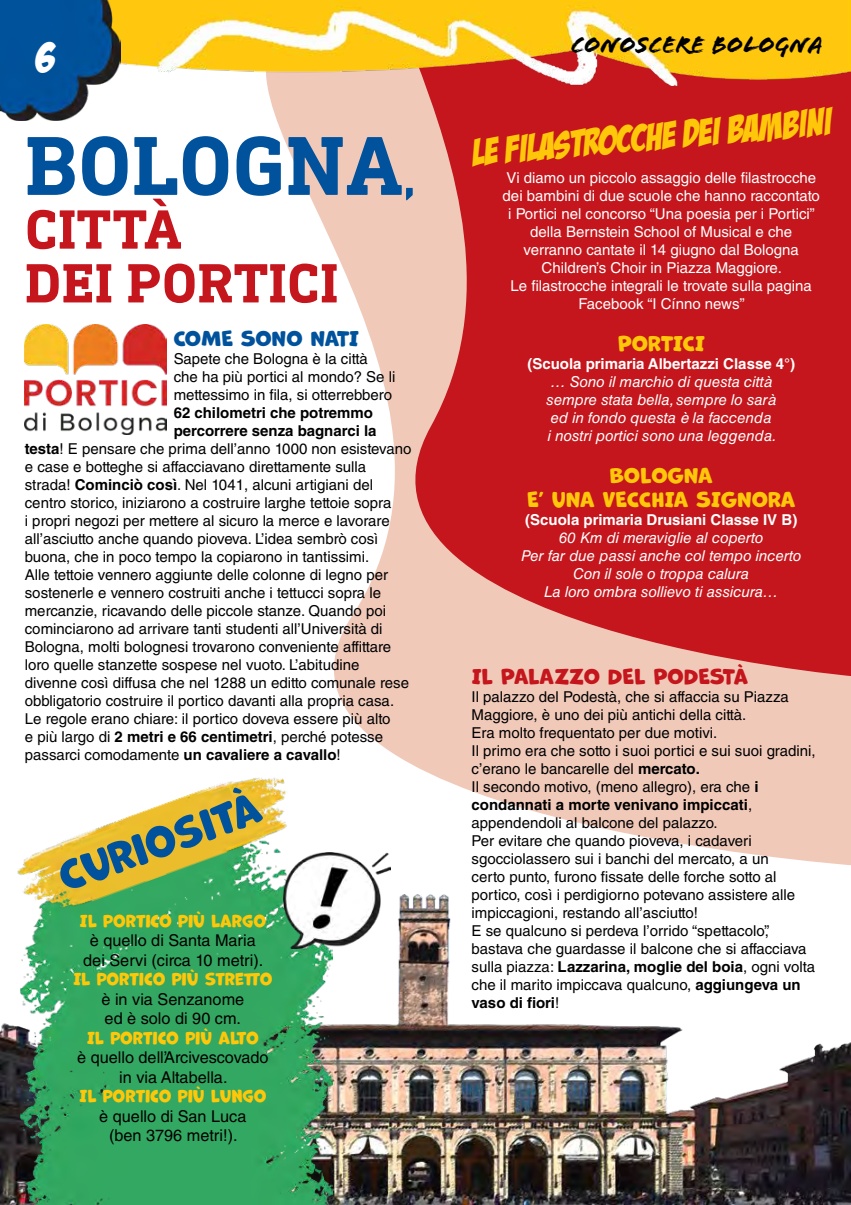
<style>
.page{position:relative;width:851px;height:1205px;background:#fff}
.page>*{position:absolute;margin:0;border:0;box-sizing:border-box;transform-origin:0 0}
.t1{font:700 85px "DIN Next Slab Pro";letter-spacing:.005em;color:#00529c}
.t2{font:700 56.25px/53.8px "DIN Next Slab Pro";letter-spacing:.01em;color:#c4161c}
.t3{font:42.5px "Bada Boom BB";color:#fff}
.t4{font:40px "Marvin Round";color:#00529c}
.t5{font:37.5px "Bada Boom BB";color:#ffc709}
.t6{font:25px "Flood Std";color:#000}
.t7{font:20px/24px "Marvin Round";color:#ffc709;text-align:center}
.t8{font:20px "Marvin Round";color:#c4161c}
.t9{font:20px "Marvin Round";color:#00529c}
.t10{font:16.25px/19.5px "Helvetica LT Std";color:#000;text-align:center}
.t11{font:16.25px "Marvin Round";color:#ffc709}
.t12{font:15px/18px "Helvetica LT Std";color:#000}
.t13{font:15px/18px "Helvetica LT Std";color:#fff;text-align:center}
.t14{font:italic 15px/18px "Helvetica LT Std";color:#fff}
.t15{font:700 15px "Helvetica LT Std";color:#fff}
.t16{font:700 15px "Helvetica LT Std";color:#000}
.s1{font-size:50px}
.s2{font-weight:700}
</style>
<div class="page">
<svg style="left:334px;top:676px;width:516px;height:189px;fill:#f1c9b9"></svg>
<svg style="left:267px;top:85px;width:583px;height:591px;background:#d65d5e"></svg>
<img style="left:120px;top:0;width:730px;height:85px">
<img style="left:0;top:0;width:120px;height:120px">
<img style="left:0;top:894px;width:850px;height:311px">
<img style="left:21px;top:923px;width:311px;height:282px">
<img style="left:11px;top:777px;width:276px;height:146px">
<img style="left:283px;top:852px;width:107px;height:96px">
<img style="left:25px;top:324px;width:142px;height:110px">
<h3 class="t3" style="left:36px;top:35px;width:21px">6</h3>
<h3 class="t6" style="left:571px;top:30px;width:253px">CONOSCERE BOLOGNA</h3>
<h1 class="t1" style="left:25px;top:116px;width:392px">BOLOGNA<span class="s1">,</span></h1>
<h2 class="t2" style="left:25px;top:202px;width:314px">CITTÀ<br>DEI PORTICI</h2>
<h3 class="t9" style="left:174px;top:327px;width:186px">COME SONO NATI</h3>
<p class="t12" style="left:174px;top:349px;width:223px">Sapete che Bologna è la città che ha più portici al mondo? Se li mettessimo in fila, si otterrebbero</p>
<p class="t16" style="left:174px;top:403px;width:201px">62 chilometri che potremmo</p>
<p class="t16" style="left:174px;top:421px;width:204px">percorrere senza bagnarci la</p>
<p class="t12" style="left:25px;top:439px;width:388px"><span class="s2">testa</span>! E pensare che prima dell’anno 1000 non esistevano</p>
<p class="t12" style="left:25px;top:457px;width:343px">e case e botteghe si affacciavano direttamente sulla</p>
<p class="t12" style="left:25px;top:475px;width:350px">strada! <span class="s2">Cominciò così</span>. Nel 1041, alcuni artigiani del</p>
<p class="t12" style="left:25px;top:493px;width:368px">centro storico, iniziarono a costruire larghe tettoie sopra</p>
<p class="t12" style="left:25px;top:511px;width:366px">i propri negozi per mettere al sicuro la merce e lavorare</p>
<p class="t12" style="left:25px;top:529px;width:355px">all’asciutto anche quando pioveva. L’idea sembrò così</p>
<p class="t12" style="left:25px;top:547px;width:346px">buona, che in poco tempo la copiarono in tantissimi.</p>
<p class="t12" style="left:25px;top:565px;width:365px">Alle tettoie vennero aggiunte delle colonne di legno per</p>
<p class="t12" style="left:25px;top:583px;width:358px">sostenerle e vennero costruiti anche i tettucci sopra le</p>
<p class="t12" style="left:25px;top:601px;width:363px">mercanzie, ricavando delle piccole stanze. Quando poi</p>
<p class="t12" style="left:25px;top:619px;width:359px">cominciarono ad arrivare tanti studenti all’Università di</p>
<p class="t12" style="left:25px;top:637px;width:368px">Bologna, molti bolognesi trovarono conveniente affittare</p>
<p class="t12" style="left:25px;top:655px;width:336px">loro quelle stanzette sospese nel vuoto. L’abitudine</p>
<p class="t12" style="left:25px;top:673px;width:385px">divenne così diffusa che nel 1288 un editto comunale rese</p>
<p class="t12" style="left:25px;top:691px;width:371px">obbligatorio costruire il portico davanti alla propria casa.</p>
<p class="t12" style="left:25px;top:709px;width:367px">Le regole erano chiare: il portico doveva essere più alto</p>
<p class="t12" style="left:25px;top:727px;width:359px">e più largo di <span class="s2">2 metri e 66 centimetri</span>, perché potesse</p>
<p class="t12" style="left:25px;top:745px;width:317px">passarci comodamente <span class="s2">un cavaliere a cavallo</span>!</p>
<h3 class="t4" style="left:53px;top:857px;width:213px;rotate:-20deg">CURIOSITÀ</h3>
<p class="t11" style="left:80px;top:911px;width:188px">IL PORTICO PIÙ LARGO</p>
<p class="t10" style="left:83px;top:931px;width:182px">è quello di Santa Maria dei Servi (circa 10 metri).</p>
<p class="t11" style="left:73px;top:970px;width:201px">IL PORTICO PIÙ STRETTO</p>
<p class="t10" style="left:101px;top:989px;width:144px;text-align:left">è in via Senzanome ed è solo di 90 cm.</p>
<p class="t11" style="left:87px;top:1028px;width:173px">IL PORTICO PIÙ ALTO</p>
<p class="t10" style="left:77px;top:1048px;width:193px">è quello dell’Arcivescovado in via Altabella.</p>
<p class="t11" style="left:79px;top:1087px;width:189px">IL PORTICO PIÙ LUNGO</p>
<p class="t10" style="left:99px;top:1106px;width:148px">è quello di San Luca (ben 3796 metri!).</p>
<h3 class="t5" style="left:471px;top:133px;width:362px;rotate:-5deg">Le filastrocche dei bambini</h3>
<p class="t13" style="left:502px;top:168px;width:319px">Vi diamo un piccolo assaggio delle filastrocche dei bambini di due scuole che hanno raccontato i Portici nel concorso “Una poesia per i Portici” della Bernstein School of Musical e che verranno cantate il 14 giugno dal Bologna Children’s Choir in Piazza Maggiore.<br>Le filastrocche integrali le trovate sulla pagina Facebook “I Cínno news”</p>
<h3 class="t7" style="left:617px;top:332px;width:89px">PORTICI</h3>
<p class="t15" style="left:527px;top:354px;width:269px">(Scuola primaria Albertazzi Classe 4°)</p>
<p class="t14" style="left:546px;top:372px;width:231px">… Sono il marchio di questa città sempre stata bella, sempre lo sarà ed in fondo questa è la faccenda<br>i nostri portici sono una leggenda.</p>
<h3 class="t7" style="left:527px;top:464px;width:270px">BOLOGNA<br>E’ UNA VECCHIA SIGNORA</h3>
<p class="t15" style="left:525px;top:510px;width:273px">(Scuola primaria Drusiani Classe IV B)</p>
<p class="t14" style="left:521px;top:528px;width:282px;text-align:center">60 Km di meraviglie al coperto<br>Per far due passi anche col tempo incerto<br>Con il sole o troppa calura<br>La loro ombra sollievo ti assicura…</p>
<h3 class="t8" style="left:471px;top:666px;width:278px">IL PALAZZO DEL PODESTÀ</h3>
<p class="t12" style="left:471px;top:688px;width:345px">Il palazzo del Podestà, che si affaccia su Piazza Maggiore, è uno dei più antichi della città.<br>Era molto frequentato per due motivi.<br>Il primo era che sotto i suoi portici e sui suoi gradini, c’erano le bancarelle del <span class="s2">mercato.<br></span>Il secondo motivo, (meno allegro), era che <span class="s2">i condannati a morte venivano impiccati</span>, appendendoli al balcone del palazzo.<br>Per evitare che quando pioveva, i cadaveri sgocciolassero sui i banchi del mercato, a un<br>certo punto, furono fissate delle forche sotto al portico, così i perdigiorno potevano assistere alle impiccagioni, restando all’asciutto!<br>E se qualcuno si perdeva l’orrido “spettacolo”, bastava che guardasse il balcone che si affacciava sulla piazza: <span class="s2">Lazzarina, moglie del boia</span>, ogni volta che il marito impiccava qualcuno, <span class="s2">aggiungeva un vaso di fiori</span>!</p>
</div>
